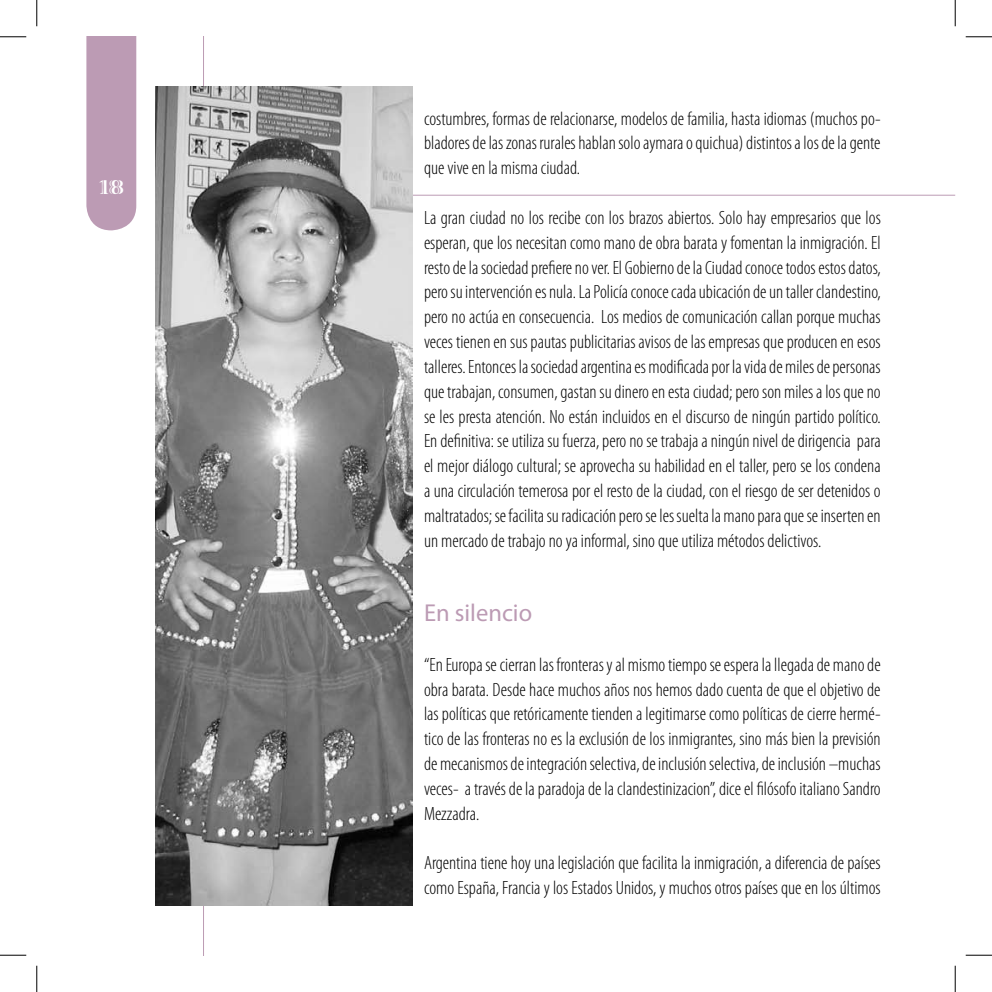
<style>
.page{position:relative;width:992px;height:992px;background:#fff}
.page>*{position:absolute;margin:0;border:0;box-sizing:border-box;transform-origin:0 0}
.t1{font:24.5px "Myriad Pro";color:#bc9bb4}
.t2{font:700 21px "Viva Std";color:#fff}
.t3{font:300 condensed 19.25px/24.8px "Myriad Pro";color:#000;text-align:justify}
</style>
<div class="page">
<div style="left:86px;top:37px;width:50px;height:193px;background:#bc9bb4"></div>
<hr style="left:203px;top:37px;width:1px;height:917px;background:#bc9bb4">
<hr style="left:207px;top:195px;width:747px;height:1px;background:#bc9bb4">
<img style="left:156px;top:86px;width:256px;height:819px">
<svg style="left:0;top:36px;width:26px;height:1px"></svg>
<svg style="left:965px;top:36px;width:26px;height:1px"></svg>
<svg style="left:0;top:954px;width:26px;height:1px"></svg>
<svg style="left:965px;top:954px;width:26px;height:1px"></svg>
<svg style="left:36px;top:0;width:1px;height:26px"></svg>
<svg style="left:36px;top:965px;width:1px;height:26px"></svg>
<svg style="left:954px;top:0;width:1px;height:26px"></svg>
<svg style="left:954px;top:965px;width:1px;height:26px"></svg>
<p class="t2" style="left:99px;top:176px;width:13px">18</p>
<p class="t3" style="left:424px;top:106px;width:458px">costumbres, formas de relacionarse, modelos de familia, hasta idiomas (muchos po&shy;bladores de las zonas rurales hablan solo aymara o quichua) distintos a los de la gente que vive en la misma ciudad.</p>
<p class="t3" style="left:424px;top:205px;width:458px">La gran ciudad no los recibe con los brazos abiertos. Solo hay empresarios que los esperan, que los necesitan como mano de obra barata y fomentan la inmigración. El resto de la sociedad prefiere no ver. El Gobierno de la Ciudad conoce todos estos datos, pero su intervención es nula. La Policía conoce cada ubicación de un taller clandestino, pero no actúa en consecuencia. Los medios de comunicación callan porque muchas veces tienen en sus pautas publicitarias avisos de las empresas que producen en esos talleres. Entonces la sociedad argentina es modificada por la vida de miles de personas que trabajan, consumen, gastan su dinero en esta ciudad; pero son miles a los que no se les presta atención. No están incluidos en el discurso de ningún partido político.<br>En definitiva: se utiliza su fuerza, pero no se trabaja a ningún nivel de dirigencia para el mejor diálogo cultural; se aprovecha su habilidad en el taller, pero se los condena a una circulación temerosa por el resto de la ciudad, con el riesgo de ser detenidos o maltratados; se facilita su radicación pero se les suelta la mano para que se inserten en un mercado de trabajo no ya informal, sino que utiliza métodos delictivos.</p>
<p class="t1" style="left:424px;top:597px;width:110px">En silencio</p>
<p class="t3" style="left:424px;top:651px;width:458px">“En Europa se cierran las fronteras y al mismo tiempo se espera la llegada de mano de obra barata. Desde hace muchos años nos hemos dado cuenta de que el objetivo de las políticas que retóricamente tienden a legitimarse como políticas de cierre hermé&shy;tico de las fronteras no es la exclusión de los inmigrantes, sino más bien la previsión de mecanismos de integración selectiva, de inclusión selectiva, de inclusión –muchas veces- a través de la paradoja de la clandestinizacion”, dice el filósofo italiano Sandro Mezzadra.</p>
<p class="t3" style="left:424px;top:850px;width:458px">Argentina tiene hoy una legislación que facilita la inmigración, a diferencia de países como España, Francia y los Estados Unidos, y muchos otros países que en los últimos</p>
</div>
